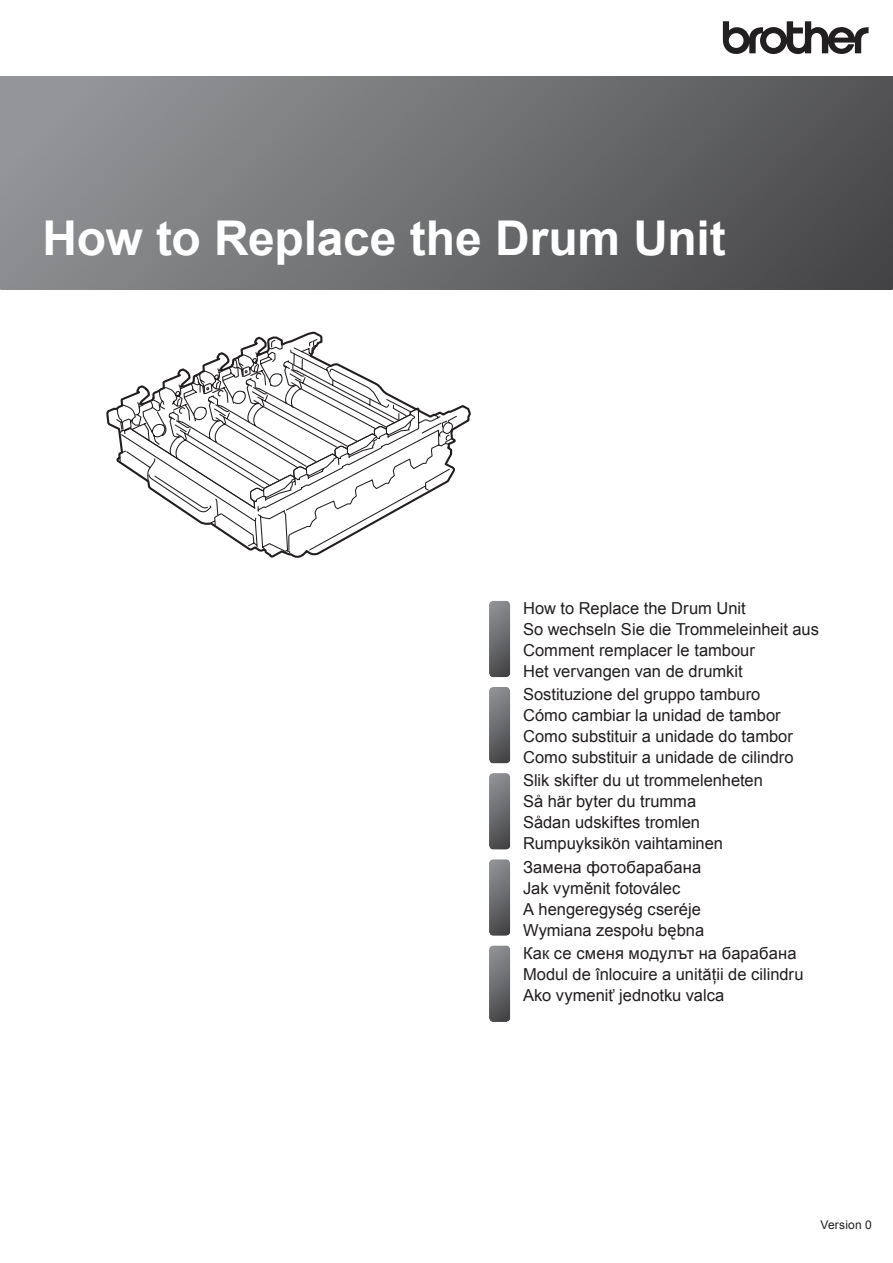
<style>
.page{position:relative;width:893px;height:1263px;background:#fff}
.page>*{position:absolute;margin:0;border:0;box-sizing:border-box;transform-origin:0 0}
.t1{font:700 48px "Arial";letter-spacing:-.005em;color:#fff}
.t2{font:16.5px/21px "Arial";color:#221e1f}
.t3{font:12px "Arial";letter-spacing:.015em;color:#221e1f}
</style>
<div class="page">
<img style="left:0;top:77px;width:893px;height:212px">
<svg style="left:106px;top:332px;width:365px;height:226px"></svg>
<svg style="left:115px;top:338px;width:343px;height:217px"></svg>
<svg style="left:123px;top:353px;width:294px;height:157px"></svg>
<svg style="left:723px;top:21px;width:146px;height:33px"></svg>
<img style="left:489px;top:601px;width:21px;height:76px">
<img style="left:489px;top:687px;width:21px;height:76px">
<img style="left:489px;top:773px;width:21px;height:77px">
<img style="left:489px;top:859px;width:21px;height:77px">
<img style="left:489px;top:945px;width:21px;height:77px">
<h1 class="t1" style="left:43px;top:221px;width:685px">How to Replace the Drum Unit</h1>
<p class="t2" style="left:523px;top:599px;width:297px">How to Replace the Drum Unit<br>So wechseln Sie die Trommeleinheit aus<br>Comment remplacer le tambour<br>Het vervangen van de drumkit</p>
<p class="t2" style="left:523px;top:685px;width:272px">Sostituzione del gruppo tamburo Cómo cambiar la unidad de tambor Como substituir a unidade do tambor Como substituir a unidade de cilindro</p>
<p class="t2" style="left:523px;top:771px;width:241px">Slik skifter du ut trommelenheten<br>Så här byter du trumma<br>Sådan udskiftes tromlen<br>Rumpuyksikön vaihtaminen</p>
<p class="t2" style="left:523px;top:856px;width:183px">Замена фотобарабана<br>Jak vyměnit fotoválec<br>A hengeregység cseréje<br>Wymiana zespołu bębna</p>
<p class="t2" style="left:523px;top:942px;width:282px">Как се сменя модулът на барабана<br>Modul de înlocuire a unităţii de cilindru<br>Ako vymeniť jednotku valca</p>
<p class="t3" style="left:820px;top:1220px;width:53px">Version 0</p>
</div>
